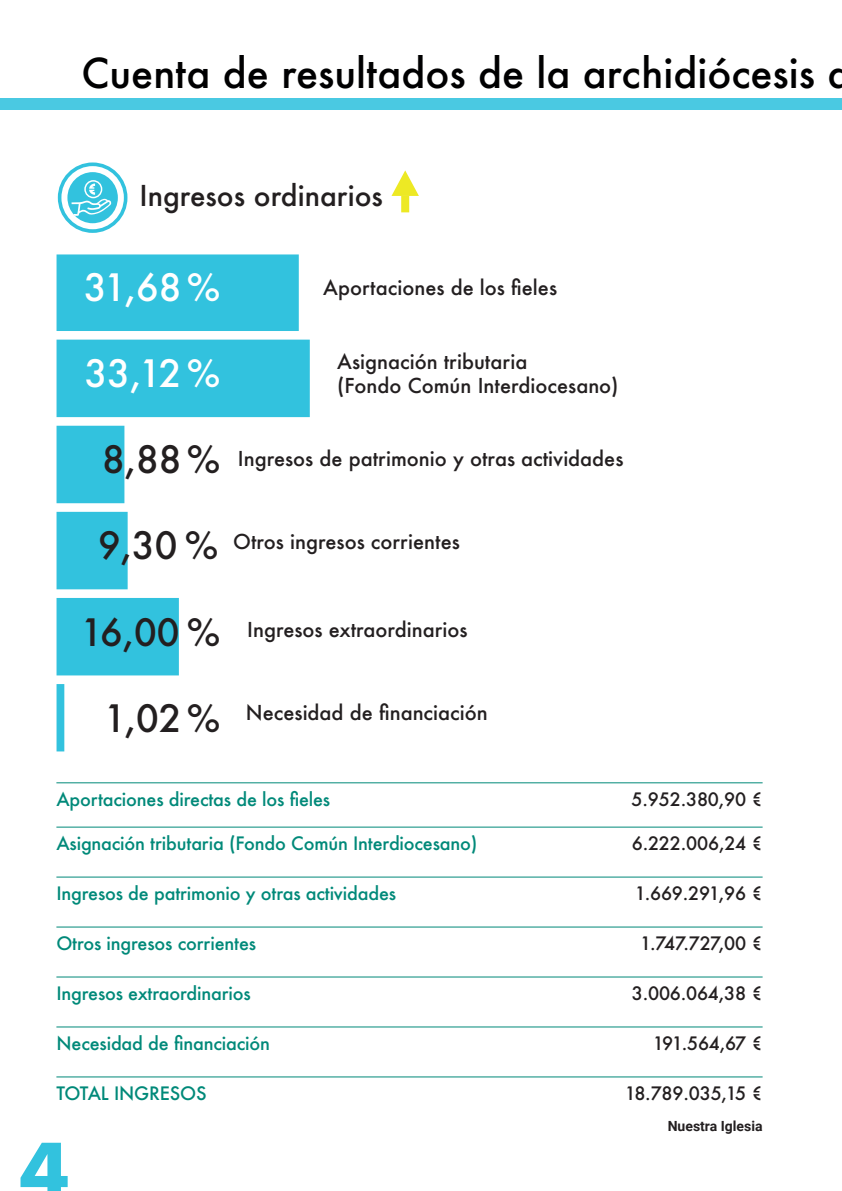
<style>
.page{position:relative;width:842px;height:1191px;background:#fff}
.page>*{position:absolute;margin:0;border:0;box-sizing:border-box;transform-origin:0 0}
.t1{font:700 74px "Futura";color:#32c2de}
.t2{font:500 40px "Futura";color:#000001}
.t3{font:500 36.6px "Futura";color:#231f20}
.t4{font:500 36.6px "Futura";letter-spacing:-.04em;color:#fff}
.t5{font:500 28px "Futura";color:#231f20}
.t6{font:500 20px/24px "Futura";color:#231f20}
.t7{font:500 18px "Futura";letter-spacing:-.01em;color:#008979}
.t8{font:500 18px "Futura";letter-spacing:-.01em;color:#231f20}
.t9{font:700 14px "Roboto";color:#231f20}
</style>
<div class="page">
<div style="left:0;top:99px;width:842px;height:11px;background:#4ac9e2"></div>
<svg style="left:58px;top:162px;width:69px;height:71px"></svg>
<svg style="left:64px;top:169px;width:57px;height:57px"></svg>
<div style="left:61px;top:166px;width:63px;height:63px;border:6px solid #fff;border-radius:50%"></div>
<svg style="left:72px;top:180px;width:39px;height:36px"></svg>
<svg style="left:391px;top:170px;width:28px;height:26px"></svg>
<div style="left:401px;top:196px;width:8px;height:16px;background:#ede924"></div>
<hr style="left:56px;top:782px;width:707px;height:1px;background:#008979">
<hr style="left:56px;top:826px;width:707px;height:1px;background:#008979">
<hr style="left:56px;top:876px;width:707px;height:1px;background:#008979">
<hr style="left:56px;top:926px;width:707px;height:1px;background:#008979">
<hr style="left:56px;top:976px;width:707px;height:1px;background:#008979">
<hr style="left:56px;top:1026px;width:707px;height:1px;background:#008979">
<hr style="left:56px;top:1076px;width:707px;height:1px;background:#008979">
<div style="left:57px;top:254px;width:242px;height:77px;background:#32c2de"></div>
<div style="left:57px;top:339px;width:253px;height:78px;background:#32c2de"></div>
<div style="left:57px;top:426px;width:67px;height:77px;background:#32c2de"></div>
<div style="left:57px;top:512px;width:71px;height:77px;background:#32c2de"></div>
<div style="left:57px;top:598px;width:122px;height:77px;background:#32c2de"></div>
<svg style="left:57px;top:684px;width:7px;height:67px"></svg>
<h2 class="t2" style="left:81px;top:45px;width:771px">Cuenta de resultados de la archidiócesis d</h2>
<h3 class="t5" style="left:139px;top:177px;width:245px">Ingresos ordinarios</h3>
<h3 class="t4" style="left:84px;top:262px;width:138px">31,68 %</h3>
<h3 class="t4" style="left:85px;top:348px;width:137px">33,12 %</h3>
<h3 class="t3" style="left:102px;top:434px;width:120px">8,88 %</h3>
<p class="t6" style="left:323px;top:275px;width:235px">Aportaciones de los fieles</p>
<p class="t6" style="left:337px;top:350px;width:283px">Asignación tributaria<br>(Fondo Común Interdiocesano)</p>
<p class="t6" style="left:238px;top:446px;width:387px">Ingresos de patrimonio y otras actividades</p>
<h3 class="t3" style="left:98px;top:521px;width:122px">9,30 %</h3>
<p class="t6" style="left:233px;top:529px;width:228px">Otros ingresos corrientes</p>
<h3 class="t3" style="left:81px;top:607px;width:141px">16,00 %</h3>
<h3 class="t3" style="left:104px;top:693px;width:118px">1,02 %</h3>
<p class="t6" style="left:247px;top:617px;width:222px">Ingresos extraordinarios</p>
<p class="t6" style="left:246px;top:700px;width:243px">Necesidad de financiación</p>
<p class="t7" style="left:56px;top:787px;width:275px">Aportaciones directas de los fieles</p>
<p class="t8" style="left:632px;top:787px;width:132px">5.952.380,90 €</p>
<p class="t7" style="left:56px;top:831px;width:422px">Asignación tributaria (Fondo Común Interdiocesano)</p>
<p class="t8" style="left:632px;top:831px;width:132px">6.222.006,24 €</p>
<p class="t7" style="left:56px;top:881px;width:341px">Ingresos de patrimonio y otras actividades</p>
<p class="t8" style="left:635px;top:881px;width:129px">1.669.291,96 €</p>
<p class="t7" style="left:56px;top:931px;width:201px">Otros ingresos corrientes</p>
<p class="t8" style="left:640px;top:931px;width:124px">1.747.727,00 €</p>
<p class="t7" style="left:56px;top:981px;width:196px">Ingresos extraordinarios</p>
<p class="t8" style="left:632px;top:981px;width:132px">3.006.064,38 €</p>
<p class="t7" style="left:56px;top:1031px;width:215px">Necesidad de financiación</p>
<p class="t8" style="left:653px;top:1031px;width:111px">191.564,67 €</p>
<p class="t7" style="left:56px;top:1081px;width:152px">TOTAL INGRESOS</p>
<p class="t8" style="left:625px;top:1081px;width:139px">18.789.035,15 €</p>
<h1 class="t1" style="left:19px;top:1117px;width:52px">4</h1>
<p class="t9" style="left:668px;top:1116px;width:96px">Nuestra Iglesia</p>
</div>
